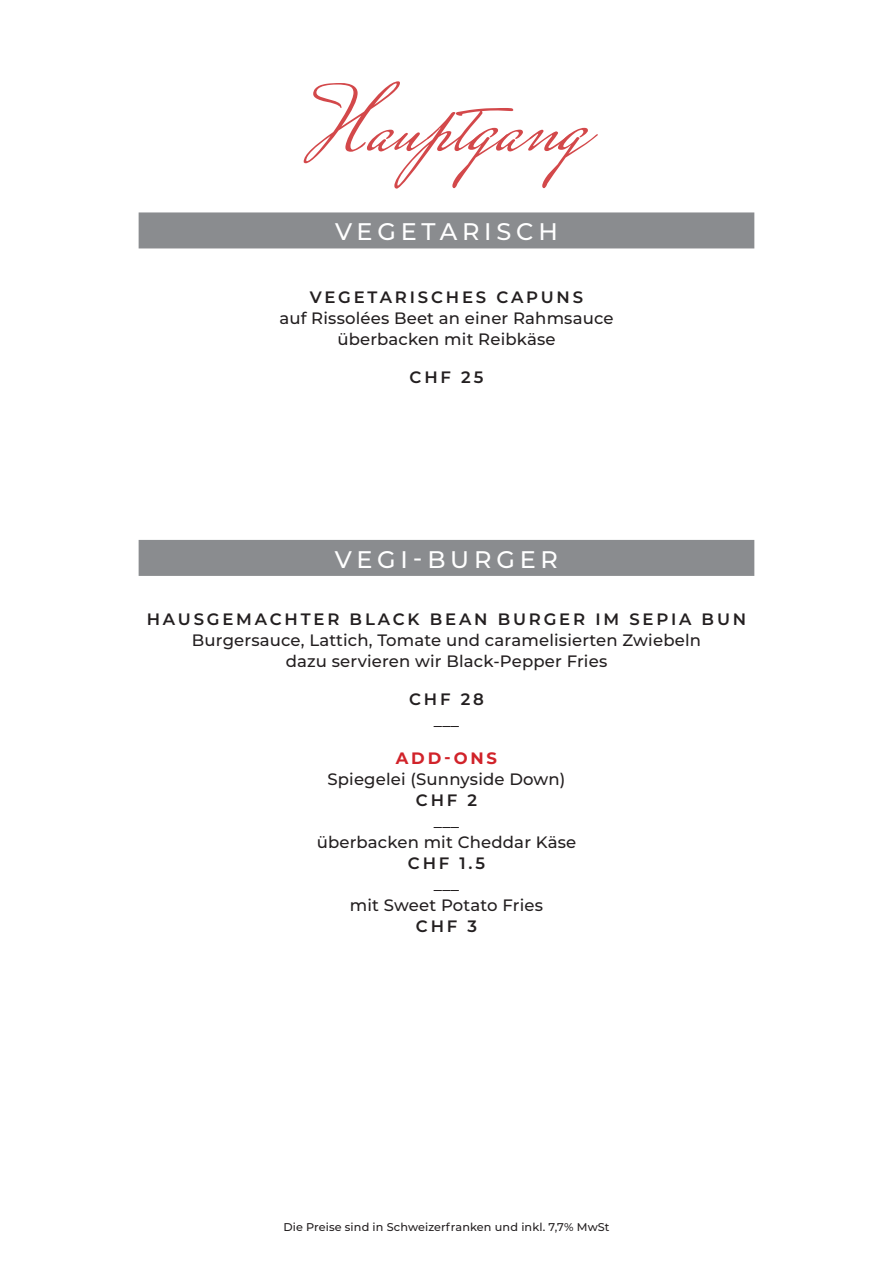
<style>
.page{position:relative;width:893px;height:1263px;background:#fff}
.page>*{position:absolute;margin:0;border:0;box-sizing:border-box;transform-origin:0 0}
.t1{font:91.5px "Mrs Saint Delafield";color:#d3484a}
.t2{font:500 24px "Montserrat";letter-spacing:.2em;color:#fff}
.t3{font:500 16.5px/21px "Montserrat";letter-spacing:.01em;color:#231f20;text-align:center}
.t4{font:600 16.5px "Montserrat";letter-spacing:.17em;color:#231f20}
.t5{font:700 16.5px "Montserrat";letter-spacing:.17em;color:#d1232a}
.t6{font:500 11.25px "Montserrat";letter-spacing:.01em;color:#231f20}
</style>
<div class="page">
<div style="left:139px;top:540px;width:615px;height:36px;background:#8a8c8f"></div>
<div style="left:139px;top:212px;width:615px;height:36px;background:#8a8c8f"></div>
<h1 class="t1" style="left:307px;top:65px;width:280px">Hauptgang</h1>
<h2 class="t2" style="left:335px;top:215px;width:224px">VEGETARISCH</h2>
<p class="t4" style="left:310px;top:285px;width:275px">VEGETARISCHES CAPUNS</p>
<p class="t3" style="left:279px;top:307px;width:336px">auf Rissolées Beet an einer Rahmsauce überbacken mit Reibkäse</p>
<p class="t4" style="left:410px;top:365px;width:75px">CHF 25</p>
<h2 class="t2" style="left:335px;top:542px;width:225px">VEGI-BURGER</h2>
<p class="t4" style="left:147px;top:607px;width:601px">HAUSGEMACHTER BLACK BEAN BURGER IM SEPIA BUN</p>
<p class="t3" style="left:192px;top:629px;width:511px">Burgersauce, Lattich, Tomate und caramelisierten Zwiebeln dazu servieren wir Black-Pepper Fries</p>
<p class="t4" style="left:409px;top:687px;width:76px">CHF 28</p>
<p class="t3" style="left:434px;top:709px;width:27px">___</p>
<p class="t5" style="left:396px;top:746px;width:103px">ADD-ONS</p>
<p class="t3" style="left:327px;top:768px;width:240px">Spiegelei (Sunnyside Down)</p>
<p class="t4" style="left:416px;top:788px;width:63px">CHF 2</p>
<p class="t3" style="left:317px;top:810px;width:261px">___<br>überbacken mit Cheddar Käse</p>
<p class="t4" style="left:408px;top:851px;width:79px">CHF 1.5</p>
<p class="t3" style="left:350px;top:873px;width:195px">___<br>mit Sweet Potato Fries</p>
<p class="t4" style="left:416px;top:914px;width:63px">CHF 3</p>
<p class="t6" style="left:283px;top:1219px;width:328px">Die Preise sind in Schweizerfranken und inkl. 7,7% MwSt</p>
</div>
